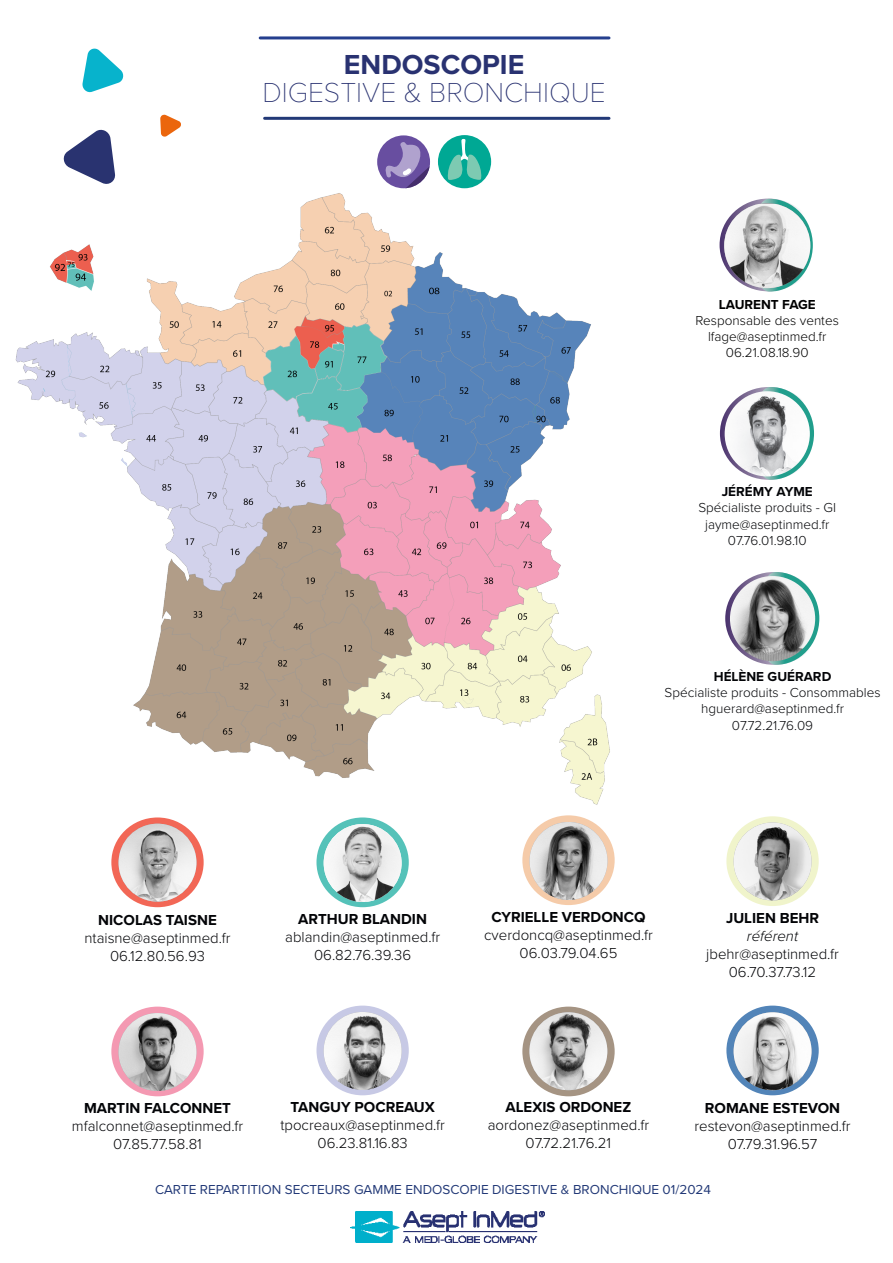
<style>
.page{position:relative;width:893px;height:1263px;background:#fff}
.page>*{position:absolute;margin:0;border:0;box-sizing:border-box;transform-origin:0 0}
.t1{font:100 28.5px "Proxima Nova T";color:#293271}
.t2{font:700 28.5px "Proxima Nova";color:#293271}
.t3{font:300 15px "Proxima Nova";color:#030407}
.t4{font:700 15px "Proxima Nova";color:#030407}
.t5{font:italic 300 15px "Proxima Nova";color:#030407}
.t6{font:300 13.5px "Proxima Nova";color:#030407}
.t7{font:13.5px "Proxima Nova";color:#223977}
.t8{font:300 13.5px "Proxima Nova";color:#000001}
.t9{font:700 13.5px "Proxima Nova";color:#030407}
.t10{font:700 13.5px "Proxima Nova";color:#000001}
</style>
<div class="page">
<svg style="left:720px;top:387px;width:94px;height:93px"></svg>
<div style="left:522px;top:1006px;width:93px;height:90px;background:#a59483;border-radius:50%"></div>
<div style="left:316px;top:817px;width:93px;height:90px;background:#55c2b9;border-radius:50%"></div>
<svg style="left:111px;top:817px;width:93px;height:90px;fill:#f26756"></svg>
<hr style="left:260px;top:36px;width:349px;height:3px;background:#253f8e">
<hr style="left:265px;top:117px;width:344px;height:3px;background:#223977">
<img style="left:15px;top:184px;width:595px;height:621px">
<img style="left:351px;top:1211px;width:193px;height:31px">
<div style="left:377px;top:135px;width:53px;height:53px;background:#684ea0;border-radius:50%"></div>
<svg style="left:383px;top:142px;width:47px;height:46px"></svg>
<div style="left:438px;top:135px;width:53px;height:53px;background:#00a894;border-radius:50%"></div>
<svg style="left:472px;top:187px;width:19px;height:1px"></svg>
<svg style="left:447px;top:139px;width:35px;height:41px"></svg>
<img style="left:324px;top:824px;width:78px;height:78px;border-radius:39px">
<img style="left:119px;top:824px;width:77px;height:77px;border-radius:39px">
<div style="left:522px;top:815px;width:93px;height:90px;background:#f5cba9;border-radius:50%"></div>
<div style="left:726px;top:816px;width:93px;height:90px;background:#f0f4cb;border-radius:50%"></div>
<img style="left:734px;top:822px;width:77px;height:78px;border-radius:39px">
<div style="left:111px;top:1006px;width:93px;height:90px;background:#f499b2;border-radius:50%"></div>
<div style="left:316px;top:1005px;width:93px;height:90px;background:#c7c9e5;border-radius:50%"></div>
<img style="left:324px;top:1012px;width:78px;height:78px;border-radius:39px">
<svg style="left:726px;top:1005px;width:93px;height:90px;fill:#5284b8"></svg>
<img style="left:734px;top:1012px;width:77px;height:78px;border-radius:39px">
<img style="left:530px;top:822px;width:77px;height:78px;border-radius:39px">
<img style="left:529px;top:1012px;width:78px;height:78px;border-radius:39px">
<img style="left:119px;top:1013px;width:77px;height:78px;border-radius:39px">
<img style="left:725px;top:391px;width:85px;height:85px;border-radius:43px">
<svg style="left:720px;top:199px;width:93px;height:93px"></svg>
<img style="left:724px;top:204px;width:86px;height:84px">
<svg style="left:160px;top:114px;width:21px;height:23px"></svg>
<svg style="left:62px;top:129px;width:54px;height:57px"></svg>
<svg style="left:82px;top:48px;width:42px;height:45px"></svg>
<svg style="left:725px;top:572px;width:95px;height:93px"></svg>
<img style="left:730px;top:576px;width:85px;height:85px;border-radius:43px">
<p class="t2" style="left:344px;top:43px;width:182px">ENDOSCOPIE</p>
<p class="t1" style="left:262px;top:72px;width:345px">DIGESTIVE &amp; BRONCHIQUE</p>
<p class="t10" style="left:719px;top:294px;width:98px">LAURENT FAGE</p>
<p class="t8" style="left:696px;top:310px;width:145px">Responsable des ventes</p>
<p class="t8" style="left:708px;top:326px;width:120px">lfage@aseptinmed.fr</p>
<p class="t8" style="left:726px;top:343px;width:84px">06.21.08.18.90</p>
<p class="t9" style="left:722px;top:482px;width:93px">JÉRÉMY AYME</p>
<p class="t6" style="left:698px;top:498px;width:139px">Spécialiste produits - GI</p>
<p class="t6" style="left:705px;top:514px;width:126px">jayme@aseptinmed.fr</p>
<p class="t6" style="left:728px;top:530px;width:80px">07.76.01.98.10</p>
<p class="t9" style="left:714px;top:666px;width:119px">HÉLÈNE GUÉRARD</p>
<p class="t6" style="left:665px;top:683px;width:217px">Spécialiste produits - Consommables</p>
<p class="t6" style="left:701px;top:699px;width:144px">hguerard@aseptinmed.fr</p>
<p class="t6" style="left:732px;top:715px;width:83px">07.72.21.76.09</p>
<p class="t4" style="left:98px;top:908px;width:120px">NICOLAS TAISNE</p>
<p class="t3" style="left:85px;top:926px;width:147px">ntaisne@aseptinmed.fr</p>
<p class="t3" style="left:110px;top:944px;width:96px">06.12.80.56.93</p>
<p class="t4" style="left:298px;top:908px;width:130px">ARTHUR BLANDIN</p>
<p class="t3" style="left:285px;top:926px;width:156px">ablandin@aseptinmed.fr</p>
<p class="t3" style="left:314px;top:944px;width:98px">06.82.76.39.36</p>
<p class="t4" style="left:491px;top:906px;width:156px">CYRIELLE VERDONCQ</p>
<p class="t3" style="left:484px;top:924px;width:170px">cverdoncq@aseptinmed.fr</p>
<p class="t3" style="left:520px;top:942px;width:99px">06.03.79.04.65</p>
<p class="t4" style="left:726px;top:906px;width:94px">JULIEN BEHR</p>
<p class="t5" style="left:747px;top:924px;width:53px">référent</p>
<p class="t3" style="left:706px;top:942px;width:134px">jbehr@aseptinmed.fr</p>
<p class="t3" style="left:729px;top:960px;width:89px">06.70.37.73.12</p>
<p class="t4" style="left:84px;top:1097px;width:148px">MARTIN FALCONNET</p>
<p class="t3" style="left:72px;top:1115px;width:173px">mfalconnet@aseptinmed.fr</p>
<p class="t3" style="left:113px;top:1133px;width:90px">07.85.77.58.81</p>
<p class="t4" style="left:290px;top:1096px;width:146px">TANGUY POCREAUX</p>
<p class="t3" style="left:280px;top:1114px;width:166px">tpocreaux@aseptinmed.fr</p>
<p class="t3" style="left:318px;top:1132px;width:92px">06.23.81.16.83</p>
<p class="t4" style="left:505px;top:1096px;width:127px">ALEXIS ORDONEZ</p>
<p class="t3" style="left:488px;top:1114px;width:163px">aordonez@aseptinmed.fr</p>
<p class="t3" style="left:526px;top:1132px;width:87px">07.72.21.76.21</p>
<p class="t4" style="left:705px;top:1096px;width:137px">ROMANE ESTEVON</p>
<p class="t3" style="left:694px;top:1114px;width:158px">restevon@aseptinmed.fr</p>
<p class="t3" style="left:728px;top:1132px;width:91px">07.79.31.96.57</p>
<p class="t7" style="left:155px;top:1179px;width:558px">CARTE REPARTITION SECTEURS GAMME ENDOSCOPIE DIGESTIVE &amp; BRONCHIQUE 01/2024</p>
</div>
